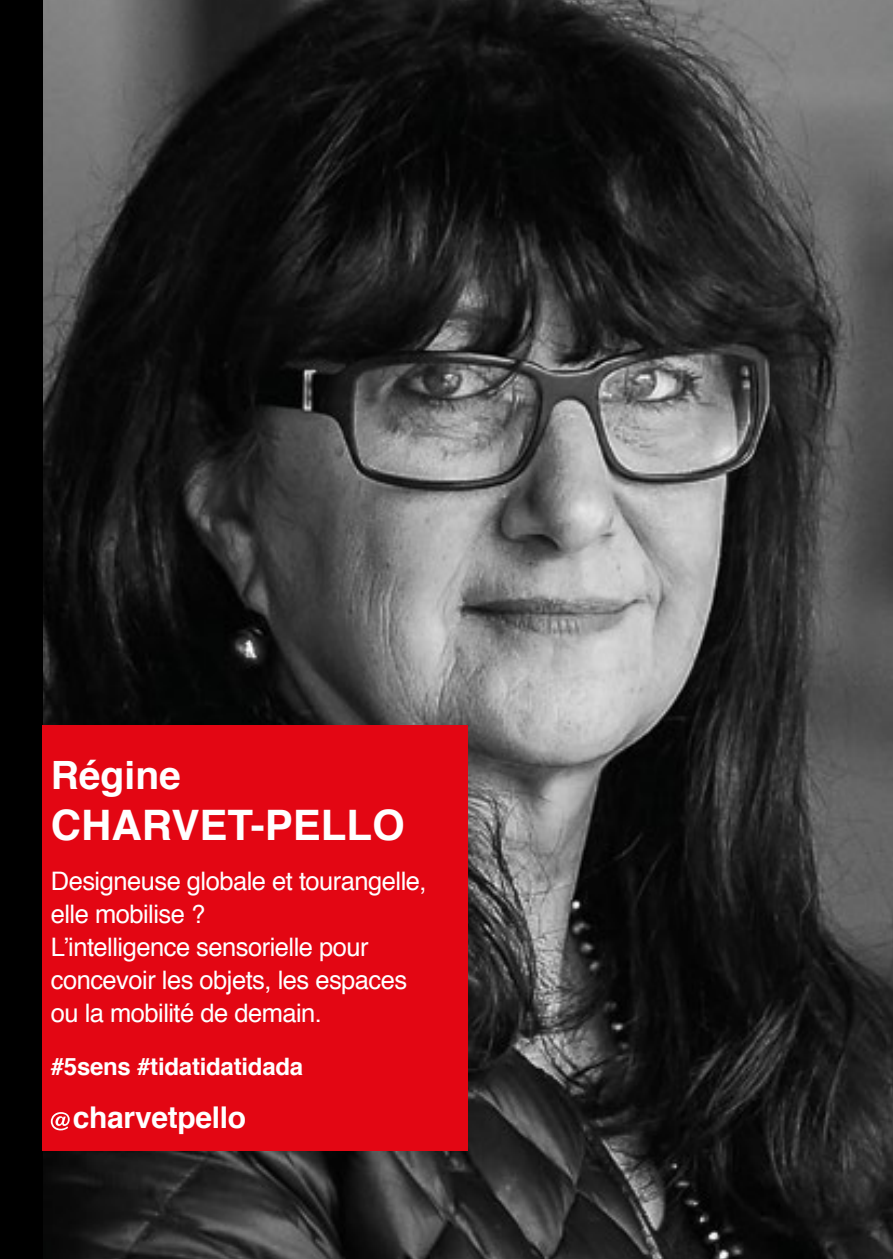
<style>
.page{position:relative;width:893px;height:1259px;background:#fff}
.page>*{position:absolute;margin:0;border:0;box-sizing:border-box;transform-origin:0 0}
.t1{font:700 42px "Helvetica";color:#fff}
.t2{font:700 39px "Helvetica";color:#fff}
.t3{font:700 30px "Helvetica";letter-spacing:-.01em;color:#fff}
.t4{font:25.5px/33px "Helvetica";letter-spacing:-.02em;color:#fff}
.t5{font:700 24px "Helvetica";letter-spacing:-.01em;color:#fff}
</style>
<div class="page">
<img style="left:42px;top:0;width:851px;height:1259px">
<div style="left:0;top:0;width:42px;height:1259px;background:#000"></div>
<div style="left:42px;top:725px;width:426px;height:426px;background:#e30613"></div>
<svg style="left:51px;top:1112px;width:19px;height:18px"></svg>
<h2 class="t2" style="left:51px;top:744px;width:132px">Régine</h2>
<h1 class="t1" style="left:51px;top:791px;width:355px">CHARVET-PELLO</h1>
<p class="t4" style="left:51px;top:865px;width:377px">Designeuse globale et tourangelle, elle mobilise ?<br>L’intelligence sensorielle pour concevoir les objets, les espaces ou la mobilité de demain.</p>
<p class="t5" style="left:51px;top:1047px;width:254px">#5sens #tidatidatidada</p>
<p class="t3" style="left:73px;top:1093px;width:175px">charvetpello</p>
</div>
